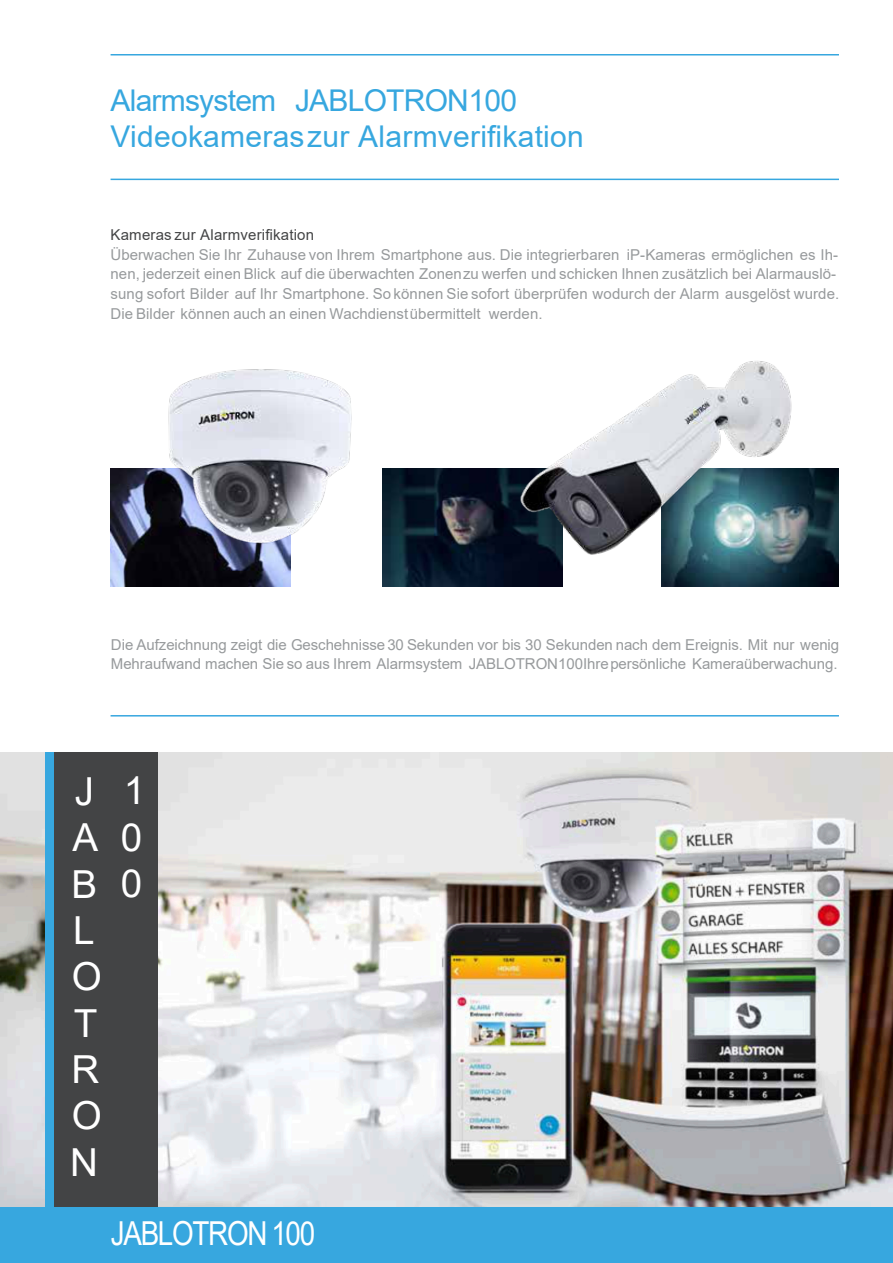
<style>
.page{position:relative;width:893px;height:1263px;background:#fff}
.page>*{position:absolute;margin:0;border:0;box-sizing:border-box;transform-origin:0 0}
.t1{font:38.55px/46.3px "Arial";color:#fff}
.t2{font:33px "Arial";letter-spacing:-.045em;color:#fff;scale:.84 1}
.t3{font:30px/36px "Arial";letter-spacing:.01em;color:#37a7df}
.t4{font:15px/19.5px "Arial";letter-spacing:.005em;color:#979a9c}
.t5{font:15px "Arial";letter-spacing:.015em;color:#434445}
</style>
<div class="page">
<img style="left:0;top:753px;width:893px;height:455px">
<hr style="left:111px;top:179px;width:728px;height:1px;background:#37a7df">
<hr style="left:111px;top:54px;width:728px;height:2px;background:#37a7df">
<div style="left:54px;top:753px;width:104px;height:456px;background:#434445"></div>
<div style="left:45px;top:753px;width:9px;height:456px;background:#37a7df"></div>
<div style="left:0;top:1208px;width:893px;height:55px;background:#37a7df"></div>
<hr style="left:111px;top:715px;width:728px;height:1px;background:#37a7df">
<img style="left:661px;top:468px;width:178px;height:118px">
<img style="left:383px;top:468px;width:180px;height:119px">
<img style="left:110px;top:468px;width:180px;height:119px">
<img style="left:505px;top:361px;width:328px;height:194px">
<img style="left:149px;top:369px;width:203px;height:184px">
<h3 class="t3" style="left:111px;top:86px;width:475px">Alarmsystem JABLOTRON 100<br>Videokameras zur Alarmverifikation</h3>
<p class="t5" style="left:111px;top:230px;width:205px">Kameras zur Alarmverifikation</p>
<p class="t4" style="left:111px;top:246px;width:730px">Überwachen Sie Ihr Zuhause von Ihrem Smartphone aus. Die integrierbaren iP-Kameras ermöglichen es Ih&shy;nen, jederzeit einen Blick auf die überwachten Zonen zu werfen und schicken Ihnen zusätzlich bei Alarmauslö&shy;sung sofort Bilder auf Ihr Smartphone. So können Sie sofort überprüfen wodurch der Alarm ausgelöst wurde.<br>Die Bilder können auch an einen Wachdienst übermittelt werden.</p>
<p class="t4" style="left:111px;top:636px;width:730px">Die Aufzeichnung zeigt die Geschehnisse 30 Sekunden vor bis 30 Sekunden nach dem Ereignis. Mit nur wenig<br>Mehraufwand machen Sie so aus Ihrem Alarmsystem JABLOTRON 100 Ihre persönliche Kameraüberwachung.</p>
<h1 class="t1" style="left:70px;top:772px;width:33px">J<br>A<br>B<br>L<br>O<br>T<br>R<br>O<br>N</h1>
<h1 class="t1" style="left:121px;top:771px;width:26px;text-align:justify">1<br>0<br>0</h1>
<h2 class="t2" style="left:111px;top:1221px;width:245px">JABLOTRON 100</h2>
</div>
